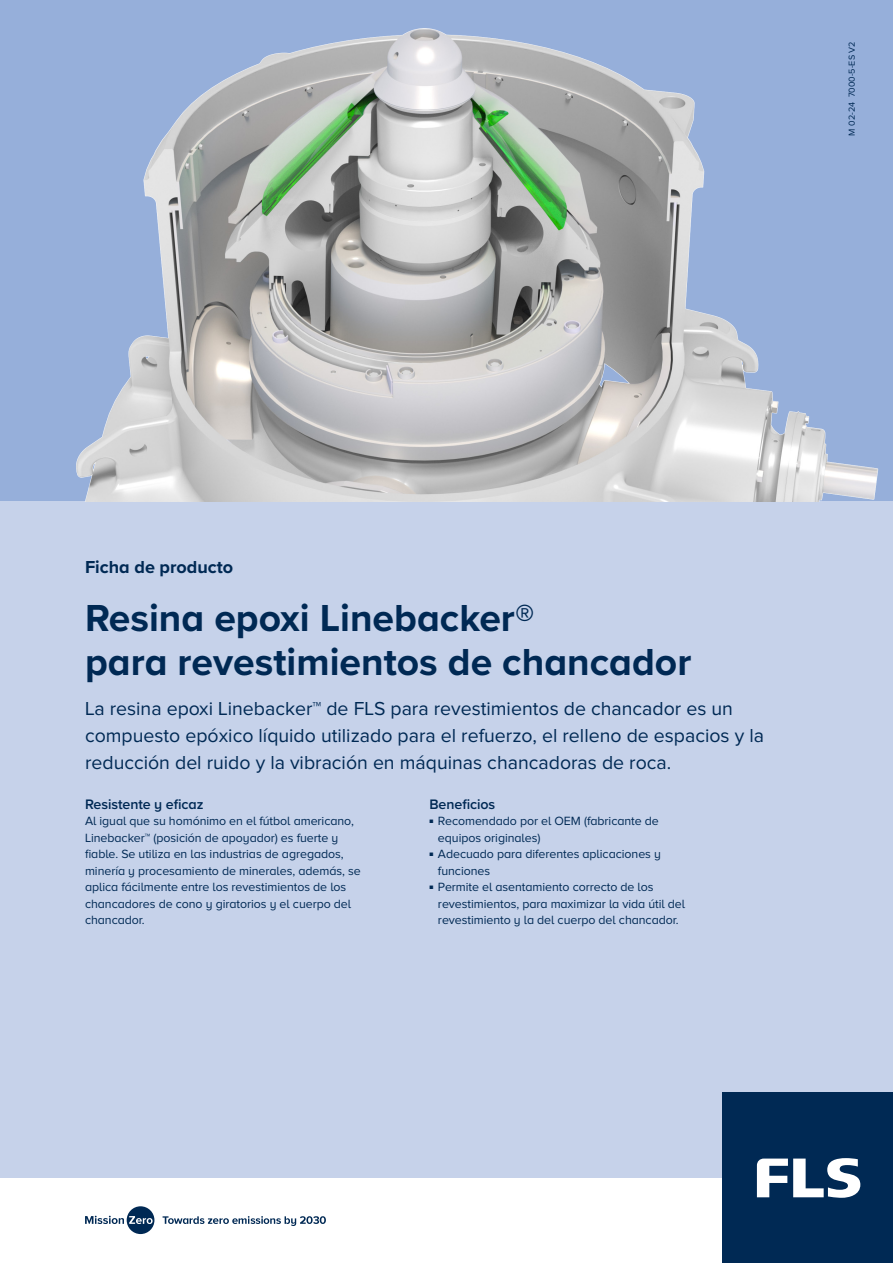
<style>
.page{position:relative;width:893px;height:1263px;background:#fff}
.page>*{position:absolute;margin:0;border:0;box-sizing:border-box;transform-origin:0 0}
.Heading_level_1{font:700 39px/43.5px "Proxima Nova";color:#002954}
.Lead_paragraph{font:19.5px/27px "Proxima Nova";color:#002954}
.Descriptor{font:700 18px "Proxima Nova";color:#002954}
.Body_copy{font:600 14.25px "Proxima Nova";letter-spacing:-.005em;color:#002954}
.Body_copy-2{font:12.3px/16.5px "Proxima Nova";letter-spacing:-.005em;color:#002954}
.Body_copy_small{font:9px "Proxima Nova";color:#002954}
</style>
<div class="page">
<div style="left:0;top:501px;width:893px;height:677px;background:#c6d2ea"></div>
<svg style="left:85px;top:1206px;width:69px;height:28px"></svg>
<svg style="left:163px;top:1216px;width:163px;height:10px"></svg>
<div style="left:723px;top:1093px;width:170px;height:170px;background:#002954"></div>
<svg style="left:757px;top:1158px;width:103px;height:40px"></svg>
<img style="left:0;top:0;width:893px;height:501px">
<p class="Body_copy_small" style="left:848px;top:136px;width:95px;rotate:-90deg">M 02-24 7000-5-ES V2</p>
<p class="Descriptor" style="left:85px;top:554px;width:150px">Ficha de producto</p>
<p class="Heading_level_1" style="left:85px;top:595px;width:608px">Resina epoxi Linebacker®<br>para revestimientos de chancador</p>
<p class="Lead_paragraph" style="left:85px;top:696px;width:680px">La resina epoxi Linebacker™ de FLS para revestimientos de chancador es un compuesto epóxico líquido utilizado para el refuerzo, el relleno de espacios y la reducción del ruido y la vibración en máquinas chancadoras de roca.</p>
<p class="Body_copy" style="left:85px;top:793px;width:120px">Resistente y eficaz</p>
<p class="Body_copy-2" style="left:85px;top:813px;width:277px">Al igual que su homónimo en el fútbol americano, Linebacker™ (posición de apoyador) es fuerte y fiable. Se utiliza en las industrias de agregados, minería y procesamiento de minerales, además, se aplica fácilmente entre los revestimientos de los chancadores de cono y giratorios y el cuerpo del chancador.</p>
<p class="Body_copy" style="left:429px;top:793px;width:67px">Beneficios</p>
<p class="Body_copy-2" style="left:438px;top:813px;width:222px;text-indent:-9px"><sup>■</sup> Recomendado por el OEM (fabricante de equipos originales)</p>
<p class="Body_copy-2" style="left:438px;top:846px;width:224px;text-indent:-9px"><sup>■</sup> Adecuado para diferentes aplicaciones y funciones</p>
<p class="Body_copy-2" style="left:438px;top:879px;width:249px;text-indent:-9px"><sup>■</sup> Permite el asentamiento correcto de los revestimientos, para maximizar la vida útil del revestimiento y la del cuerpo del chancador.</p>
</div>
